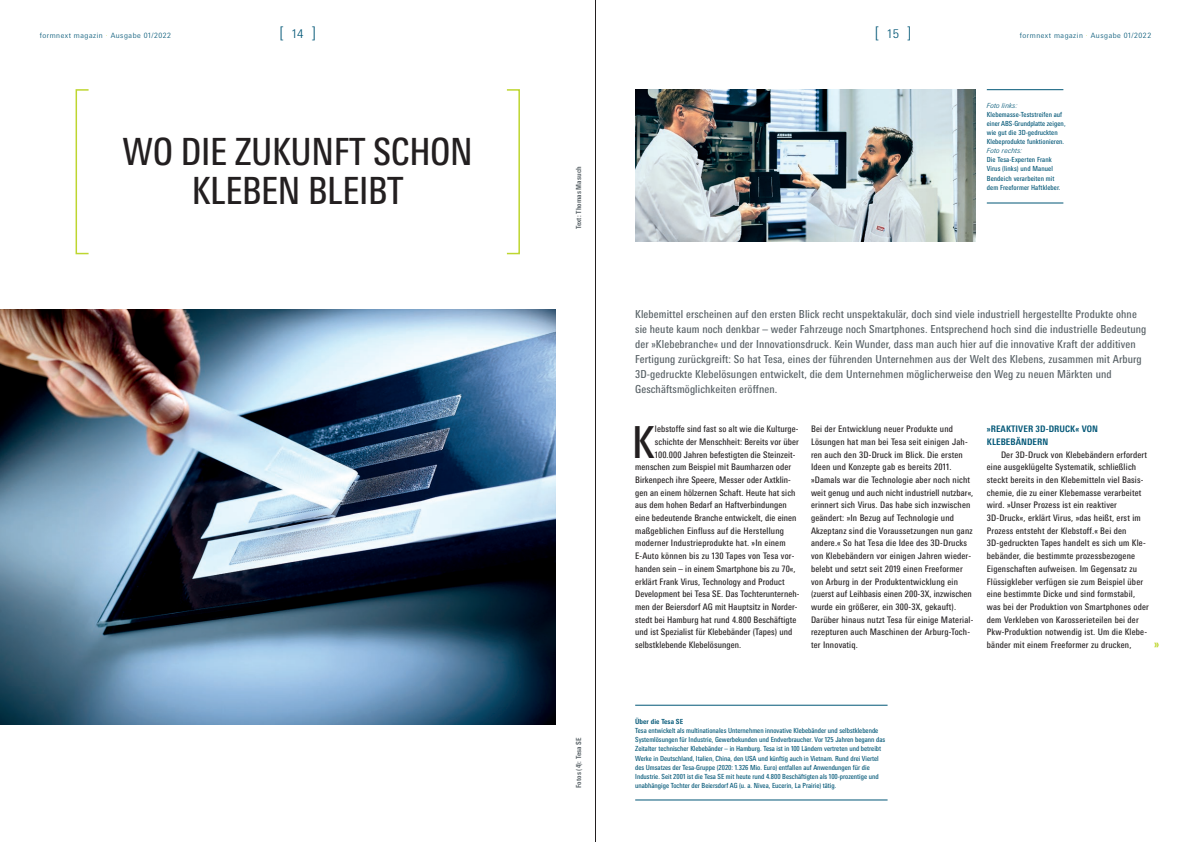
<style>
.page{position:relative;width:1191px;height:842px;background:#fff}
.page>*{position:absolute;margin:0;border:0;box-sizing:border-box;transform-origin:0 0}
.t1{font:condensed 44.1px "Messe Univers";color:#231f20}
.t2{font:condensed 37.5px/38.1px "Messe Univers";letter-spacing:-.01em;color:#231f20;text-align:center}
.t3{font:300 16px "Messe Univers";color:#005676}
.t4{font:700 condensed 12px "Messe Univers";color:#bed630}
.t5{font:condensed 11px/15.1px "Messe Univers";letter-spacing:.01em;color:#576065}
.t6{font:condensed 9px/12.7px "Messe Univers";letter-spacing:.02em;color:#231f20}
.t7{font:700 condensed 9px/12.7px "Messe Univers";letter-spacing:.01em;color:#005676}
.t8{font:300 7.3px "Messe Univers";letter-spacing:.07em;color:#005676}
.t9{font:condensed 7px/9.1px "Messe Univers";color:#005676}
.t10{font:700 condensed 7px "Messe Univers";letter-spacing:.01em;color:#576065}
.t11{font:italic 300 7px "Messe Univers";letter-spacing:.01em;color:#005676}
.t12{font:700 condensed 7px "Messe Univers";letter-spacing:.01em;color:#005676}
.s1{color:#bed630}
.s2{font-size:12px}
</style>
<div class="page">
<img style="left:635px;top:89px;width:340px;height:153px">
<img style="left:0;top:310px;width:556px;height:414px">
<hr style="left:635px;top:799px;width:252px;height:1px;background:#005676">
<hr style="left:635px;top:705px;width:252px;height:1px;background:#005676">
<div style="left:506px;top:89px;width:14px;height:165px;border:2px solid #bed630"></div>
<div style="left:76px;top:89px;width:13px;height:165px;border:2px solid #bed630"></div>
<hr style="left:986px;top:202px;width:77px;height:1px;background:#005676">
<hr style="left:986px;top:89px;width:77px;height:1px;background:#005676">
<hr style="left:595px;top:0;width:1px;height:842px;background:#231f20">
<p class="t8" style="left:40px;top:31px;width:133px">formnext magazin <span class="s1">·</span> Ausgabe 01/2022</p>
<h3 class="t3" style="left:279px;top:23px;width:38px">[<span class="s2">14</span>]</h3>
<h3 class="t3" style="left:875px;top:23px;width:38px">[<span class="s2">15</span>]</h3>
<p class="t8" style="left:1019px;top:31px;width:133px">formnext magazin <span class="s1">·</span> Ausgabe 01/2022</p>
<h2 class="t2" style="left:123px;top:132px;width:352px">WO DIE ZUKUNFT SCHON<br>KLEBEN BLEIBT</h2>
<p class="t10" style="left:574px;top:229px;width:64px;rotate:-90deg">Text: Thomas Masuch</p>
<p class="t10" style="left:574px;top:788px;width:52px;rotate:-90deg">Fotos (4): Tesa SE</p>
<p class="t11" style="left:986px;top:101px;width:32px">Foto links:</p>
<p class="t9" style="left:986px;top:110px;width:80px">Klebemasse-Teststreifen auf einer ABS-Grundplatte zeigen, wie gut die 3D-gedruckten<br>Klebeprodukte funktionieren.</p>
<p class="t11" style="left:986px;top:146px;width:37px">Foto rechts:</p>
<p class="t9" style="left:986px;top:155px;width:75px">Die Tesa-Experten Frank<br>Virus (links) und Manuel<br>Bendeich verarbeiten mit dem Freeformer Haftkleber.</p>
<p class="t5" style="left:635px;top:306px;width:512px">Klebemittel erscheinen auf den ersten Blick recht unspektakulär, doch sind viele industriell hergestellte Produkte ohne sie heute kaum noch denkbar – weder Fahrzeuge noch Smartphones. Entsprechend hoch sind die industrielle Bedeutung der »Klebebranche« und der Innovationsdruck. Kein Wunder, dass man auch hier auf die innovative Kraft der additiven Fertigung zurückgreift: So hat Tesa, eines der führenden Unternehmen aus der Welt des Klebens, zusammen mit Arburg 3D-gedruckte Klebelösungen entwickelt, die dem Unternehmen möglicherweise den Weg zu neuen Märkten und Geschäftsmöglichkeiten eröffnen.</p>
<h1 class="t1" style="left:632px;top:415px;width:24px">K</h1>
<p class="t6" style="left:655px;top:422px;width:145px">lebstoffe sind fast so alt wie die Kulturge-</p>
<p class="t6" style="left:811px;top:422px;width:164px">Bei der Entwicklung neuer Produkte und Lösungen hat man bei Tesa seit einigen Jah&shy;ren auch den 3D-Druck im Blick. Die ersten Ideen und Konzepte gab es bereits 2011. »Damals war die Technologie aber noch nicht weit genug und auch nicht industriell nutzbar«, erinnert sich Virus. Das habe sich inzwischen geändert: »In Bezug auf Technologie und Akzeptanz sind die Voraussetzungen nun ganz andere.« So hat Tesa die Idee des 3D-Drucks von Klebebändern vor einigen Jahren wieder&shy;belebt und setzt seit 2019 einen Freeformer von Arburg in der Produktentwicklung ein (zuerst auf Leihbasis einen 200-3X, inzwischen wurde ein größerer, ein 300-3X, gekauft).<br>Darüber hinaus nutzt Tesa für einige Material&shy;rezepturen auch Maschinen der Arburg-Toch&shy;ter Innovatiq.</p>
<p class="t7" style="left:986px;top:422px;width:113px">»REAKTIVER 3D-DRUCK« VON<br>KLEBEBÄNDERN</p>
<p class="t6" style="left:655px;top:435px;width:145px">schichte der Menschheit: Bereits vor über</p>
<p class="t6" style="left:655px;top:448px;width:142px">100.000 Jahren befestigten die Steinzeit-</p>
<p class="t6" style="left:635px;top:460px;width:157px">menschen zum Beispiel mit Baumharzen oder</p>
<p class="t6" style="left:635px;top:473px;width:157px">Birkenpech ihre Speere, Messer oder Axtklin-</p>
<p class="t6" style="left:635px;top:486px;width:162px">gen an einem hölzernen Schaft. Heute hat sich</p>
<p class="t6" style="left:635px;top:499px;width:153px">aus dem hohen Bedarf an Haftverbindungen</p>
<p class="t6" style="left:635px;top:511px;width:163px">eine bedeutende Branche entwickelt, die einen</p>
<p class="t6" style="left:635px;top:524px;width:150px">maßgeblichen Einfluss auf die Herstellung</p>
<p class="t6" style="left:635px;top:537px;width:152px">moderner Industrieprodukte hat. »In einem</p>
<p class="t6" style="left:635px;top:549px;width:161px">E-Auto können bis zu 130 Tapes von Tesa vor-</p>
<p class="t6" style="left:635px;top:562px;width:162px">handen sein – in einem Smartphone bis zu 70«,</p>
<p class="t6" style="left:635px;top:575px;width:151px">erklärt Frank Virus, Technology and Product</p>
<p class="t6" style="left:635px;top:587px;width:166px">Development bei Tesa SE. Das Tochterunterneh-</p>
<p class="t6" style="left:635px;top:600px;width:164px">men der Beiersdorf AG mit Hauptsitz in Norder-</p>
<p class="t6" style="left:635px;top:613px;width:163px">stedt bei Hamburg hat rund 4.800 Beschäftigte</p>
<p class="t6" style="left:635px;top:626px;width:159px">und ist Spezialist für Klebebänder (Tapes) und</p>
<p class="t6" style="left:635px;top:638px;width:107px">selbstklebende Klebelösungen.</p>
<p class="t6" style="left:986px;top:448px;width:163px;text-indent:14px">Der 3D-Druck von Klebebändern erfordert eine ausgeklügelte Systematik, schließlich steckt bereits in den Klebemitteln viel Basis&shy;chemie, die zu einer Klebemasse verarbeitet wird. »Unser Prozess ist ein reaktiver 3D--Druck«, erklärt Virus, »das heißt, erst im Prozess entsteht der Klebstoff.« Bei den 3D-gedruckten Tapes handelt es sich um Kle&shy;bebänder, die bestimmte prozessbezogene Eigenschaften aufweisen. Im Gegensatz zu Flüssigkleber verfügen sie zum Beispiel über eine bestimmte Dicke und sind formstabil, was bei der Produktion von Smartphones oder dem Verkleben von Karosserieteilen bei der Pkw-Produktion notwendig ist. Um die Klebe&shy;bänder mit einem Freeformer zu drucken,</p>
<h3 class="t4" style="left:1154px;top:636px;width:7px">»</h3>
<p class="t12" style="left:635px;top:717px;width:49px">Über die Tesa SE</p>
<p class="t9" style="left:635px;top:726px;width:251px">Tesa entwickelt als multinationales Unternehmen innovative Klebebänder und selbstklebende Systemlösungen für Industrie, Gewerbekunden und Endverbraucher. Vor 125 Jahren begann das Zeitalter technischer Klebebänder – in Hamburg. Tesa ist in 100 Ländern vertreten und betreibt Werke in Deutschland, Italien, China, den USA und künftig auch in Vietnam. Rund drei Viertel des Umsatzes der Tesa-Gruppe (2020: 1.326 Mio. Euro) entfallen auf Anwendungen für die Industrie. Seit 2001 ist die Tesa SE mit heute rund 4.800 Beschäftigten als 100-prozentige und unabhängige Tochter der Beiersdorf AG (u. a. Nivea, Eucerin, La Prairie) tätig.</p>
</div>
